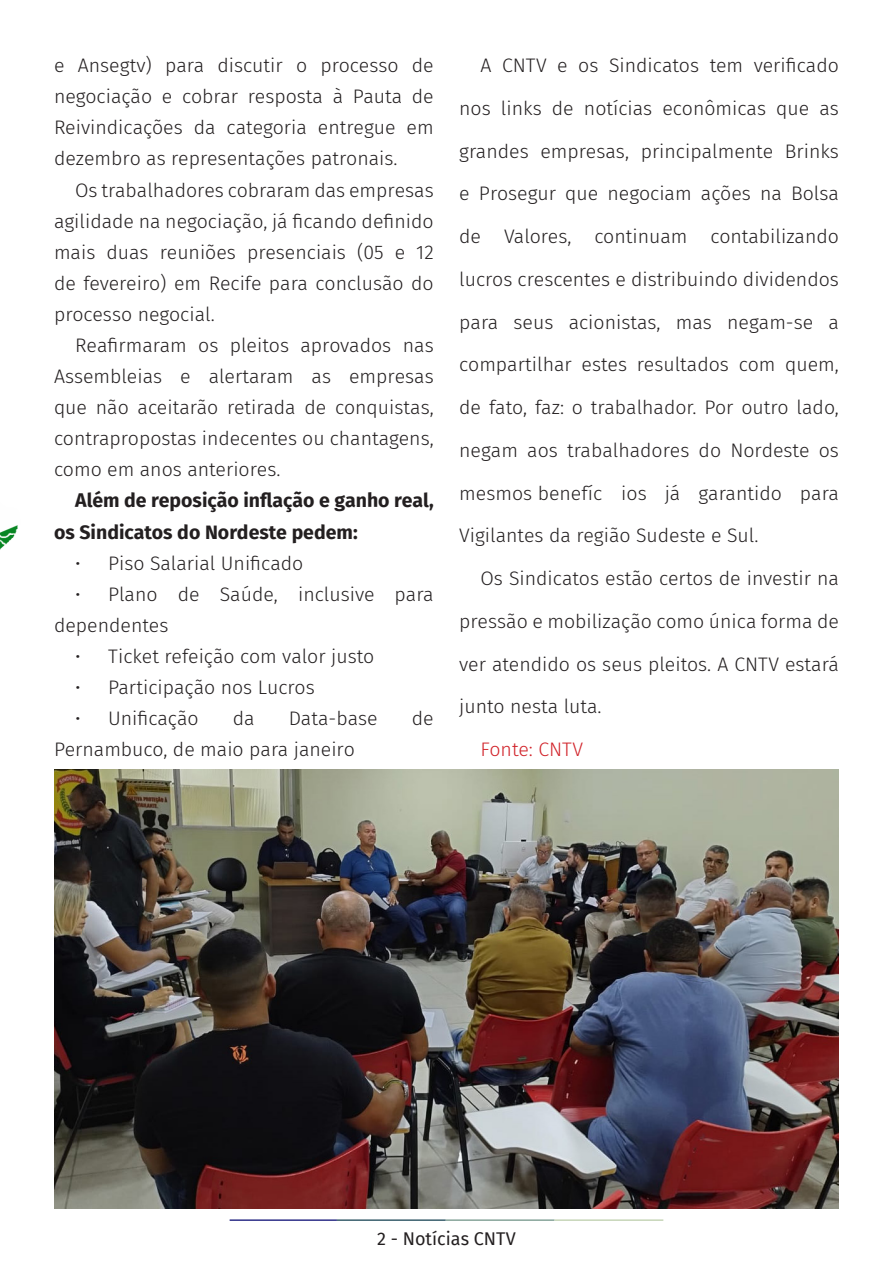
<style>
.page{position:relative;width:893px;height:1263px;background:#fff}
.page>*{position:absolute;margin:0;border:0;box-sizing:border-box;transform-origin:0 0}
.t1{font:300 19.5px/42.8px "Fira Sans";color:#231f20;text-align:justify}
.t2{font:700 19.5px/31px "Fira Sans";color:#231f20}
.t3{font:300 19.5px "Fira Sans";color:#d1232a}
.t4{font:18px "Fira Sans";color:#231f20}
</style>
<div class="page">
<hr style="left:230px;top:1219px;width:107px;height:2px;background:#2f3088">
<hr style="left:337px;top:1219px;width:109px;height:2px;background:#3a5f6d">
<hr style="left:446px;top:1219px;width:109px;height:2px;background:#87a59a">
<hr style="left:555px;top:1219px;width:108px;height:2px;background:#c6d5b7">
<img style="left:0;top:525px;width:18px;height:25px">
<img style="left:54px;top:770px;width:785px;height:439px">
<p class="t1" style="left:54px;top:50px;width:381px;line-height:31px">e Ansegtv) para discutir o processo de negociação e cobrar resposta à Pauta de Reivindicações da categoria entregue em dezembro as representações patronais.</p>
<p class="t1" style="left:54px;top:174px;width:381px;line-height:31px;text-indent:21px">Os trabalhadores cobraram das empresas agilidade na negociação, já ficando definido mais duas reuniões presenciais (05 e 12 de fevereiro) em Recife para conclusão do processo negocial.</p>
<p class="t1" style="left:54px;top:330px;width:381px;line-height:31px;text-indent:21px">Reafirmaram os pleitos aprovados nas Assembleias e alertaram as empresas que não aceitarão retirada de conquistas, contrapropostas indecentes ou chantagens, como em anos anteriores.</p>
<p class="t2" style="left:54px;top:484px;width:381px;text-indent:21px">Além de reposição inflação e ganho real, os Sindicatos do Nordeste pedem:</p>
<p class="t1" style="left:75px;top:541px;width:230px">• Piso Salarial Unificado</p>
<p class="t1" style="left:54px;top:578px;width:381px;line-height:31px;text-indent:21px">• Plano de Saúde, inclusive para dependentes</p>
<p class="t1" style="left:75px;top:634px;width:301px">• Ticket refeição com valor justo</p>
<p class="t1" style="left:75px;top:666px;width:241px">• Participação nos Lucros</p>
<p class="t1" style="left:75px;top:697px;width:125px">• Unificação</p>
<p class="t1" style="left:233px;top:697px;width:23px">da</p>
<p class="t1" style="left:289px;top:697px;width:90px">Data-base</p>
<p class="t1" style="left:412px;top:697px;width:23px">de</p>
<p class="t1" style="left:54px;top:728px;width:302px">Pernambuco, de maio para janeiro</p>
<p class="t1" style="left:459px;top:44px;width:381px;text-indent:21px">A CNTV e os Sindicatos tem verificado nos links de notícias econômicas que as grandes empresas, principalmente Brinks e Prosegur que negociam ações na Bolsa de Valores, continuam contabilizando lucros crescentes e distribuindo dividendos para seus acionistas, mas negam-se a compartilhar estes resultados com quem, de fato, faz: o trabalhador. Por outro lado, negam aos trabalhadores do Nordeste os mesmos benefíc ios já garantido para Vigilantes da região Sudeste e Sul.</p>
<p class="t1" style="left:459px;top:557px;width:381px;text-indent:21px">Os Sindicatos estão certos de investir na pressão e mobilização como única forma de ver atendido os seus pleitos. A CNTV estará junto nesta luta.</p>
<p class="t3" style="left:480px;top:735px;width:104px">Fonte: CNTV</p>
<p class="t4" style="left:377px;top:1225px;width:140px">2 - Notícias CNTV</p>
</div>
